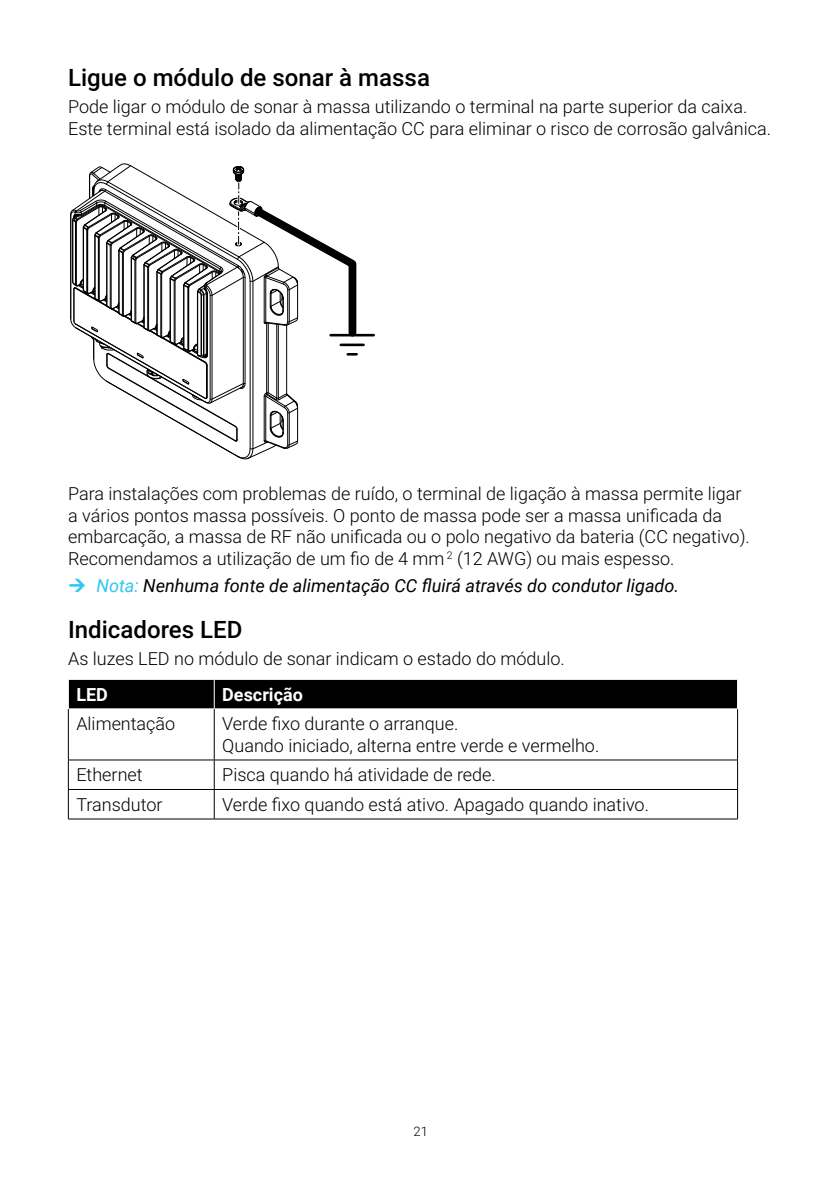
<style>
.page{position:relative;width:840px;height:1191px;background:#fff}
.page>*{position:absolute;margin:0;border:0;box-sizing:border-box;transform-origin:0 0}
.t1{font:500 24px "Roboto";color:#000}
.t2{font:300 18px/21.6px "Roboto";color:#000}
.t3{font:italic 18px "Roboto";color:#000}
.t4{font:700 18px "Roboto";color:#fff}
.t5{font:300 13px "Roboto";color:#000}
.s1{color:#32c5f4}
</style>
<div class="page">
<hr style="left:330px;top:334px;width:43px;height:2px;background:#000">
<hr style="left:340px;top:343px;width:23px;height:3px;background:#000">
<svg style="left:70px;top:163px;width:290px;height:296px"></svg>
<div style="left:68px;top:679px;width:669px;height:29px;background:#000"></div>
<hr style="left:68px;top:709px;width:1px;height:50px;background:#000">
<hr style="left:214px;top:709px;width:1px;height:50px;background:#000">
<hr style="left:736px;top:709px;width:1px;height:50px;background:#000">
<hr style="left:68px;top:759px;width:146px;height:1px;background:#000">
<hr style="left:214px;top:759px;width:523px;height:1px;background:#000">
<hr style="left:68px;top:789px;width:146px;height:1px;background:#000">
<svg style="left:68px;top:760px;width:1px;height:58px"></svg>
<hr style="left:214px;top:789px;width:523px;height:1px;background:#000">
<svg style="left:214px;top:760px;width:1px;height:58px"></svg>
<hr style="left:68px;top:818px;width:146px;height:1px;background:#000">
<hr style="left:214px;top:818px;width:523px;height:1px;background:#000">
<h1 class="t1" style="left:68px;top:61px;width:363px">Ligue o módulo de sonar à massa</h1>
<p class="t2" style="left:68px;top:95px;width:704px">Pode ligar o módulo de sonar à massa utilizando o terminal na parte superior da caixa.<br>Este terminal está isolado da alimentação CC para eliminar o risco de corrosão galvânica.</p>
<p class="t2" style="left:68px;top:482px;width:683px">Para instalações com problemas de ruído, o terminal de ligação à massa permite ligar a vários pontos massa possíveis. O ponto de massa pode ser a massa unificada da embarcação, a massa de RF não unificada ou o polo negativo da bateria (CC negativo).<br>Recomendamos a utilização de um fio de 4 mm <sup>2</sup> (12 AWG) ou mais espesso.</p>
<p class="t3" style="left:96px;top:573px;width:584px"><span class="s1">Nota:</span> Nenhuma fonte de alimentação CC fluirá através do condutor ligado.</p>
<h1 class="t1" style="left:68px;top:613px;width:176px">Indicadores LED</h1>
<p class="t2" style="left:68px;top:647px;width:498px">As luzes LED no módulo de sonar indicam o estado do módulo.</p>
<p class="t4" style="left:76px;top:682px;width:33px">LED</p>
<p class="t4" style="left:222px;top:682px;width:82px">Descrição</p>
<p class="t2" style="left:76px;top:712px;width:100px">Alimentação</p>
<p class="t2" style="left:222px;top:712px;width:378px">Verde fixo durante o arranque.<br>Quando iniciado, alterna entre verde e vermelho.</p>
<p class="t2" style="left:76px;top:763px;width:68px">Ethernet</p>
<p class="t2" style="left:222px;top:763px;width:275px">Pisca quando há atividade de rede.</p>
<p class="t2" style="left:76px;top:793px;width:88px">Transdutor</p>
<p class="t2" style="left:222px;top:793px;width:428px">Verde fixo quando está ativo. Apagado quando inativo.</p>
<p class="t5" style="left:413px;top:1122px;width:16px">21</p>
</div>
